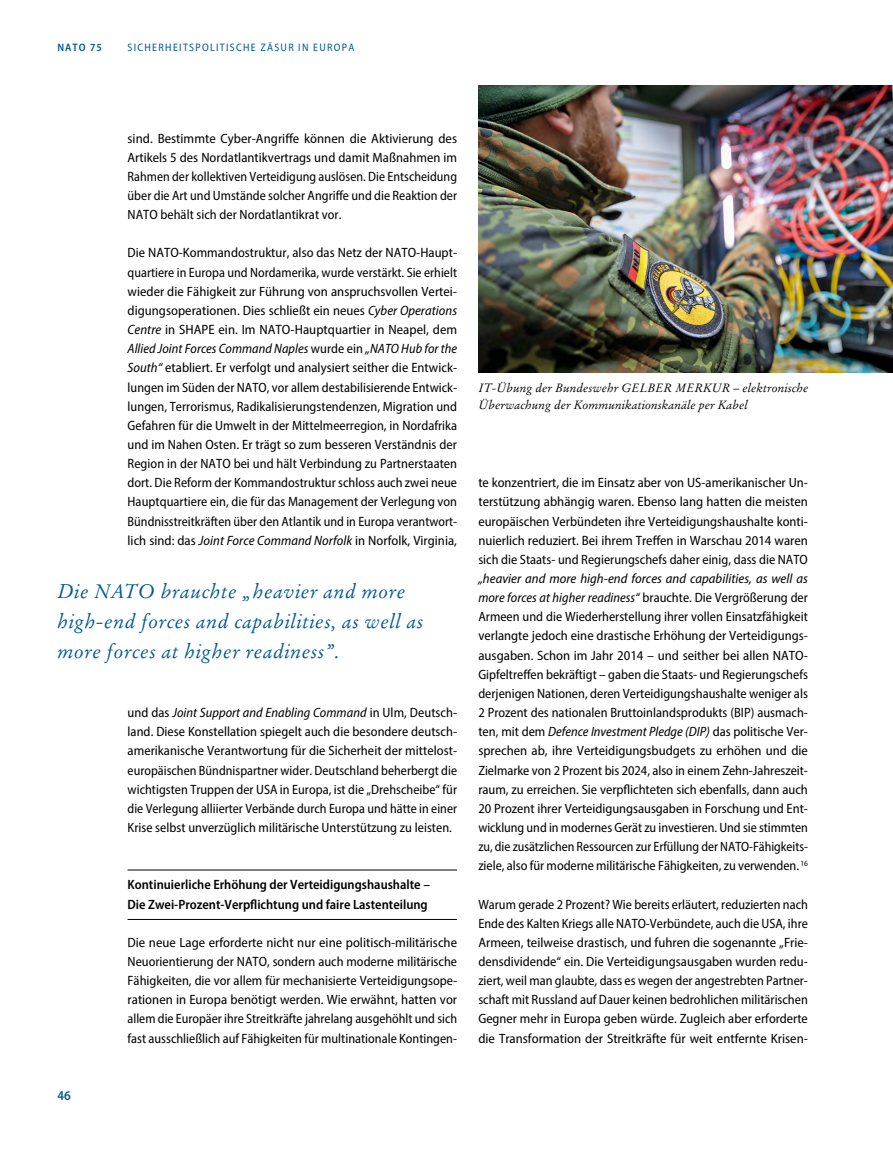
<style>
.page{position:relative;width:893px;height:1149px;background:#fff}
.page>*{position:absolute;margin:0;border:0;box-sizing:border-box;transform-origin:0 0}
.t1{font:italic 19.5px/30px "Stempel Garamond LT Std";letter-spacing:.025em;color:#005997}
.Fließtext{font:semi-condensed 13.5px/19.2px "Myriad Pro";color:#000;text-align:justify}
.Zwischentitel{font:600 semi-condensed 13.5px/19.2px "Myriad Pro";color:#000}
.t2{font:600 semi-condensed 13.5px "Myriad Pro";color:#005997}
.Bildtexte{font:italic 12px/17px "Stempel Garamond LT Std";color:#000}
.t3{font:semi-condensed 10.8px "Myriad Pro";letter-spacing:.12em;color:#005997}
.t4{font:600 semi-condensed 10.8px "Myriad Pro";letter-spacing:.1em;color:#005997}
.s1{font-style:italic}
</style>
<div class="page">
<hr style="left:128px;top:869px;width:329px;height:1px;background:#000">
<hr style="left:128px;top:918px;width:329px;height:1px;background:#000">
<img style="left:478px;top:85px;width:415px;height:287px">
<p class="t4" style="left:57px;top:40px;width:46px">NATO 75</p>
<p class="t3" style="left:128px;top:40px;width:228px">SICHERHEITSPOLITISCHE ZÄSUR IN EUROPA</p>
<p class="Fließtext" style="left:128px;top:128px;width:331px">sind. Bestimmte Cyber-Angriffe können die Aktivierung des Artikels 5 des Nordatlantikvertrags und damit Maßnahmen im Rahmen der kollektiven Verteidigung auslösen. Die Entscheidung über die Art und Umstände solcher Angriffe und die Reaktion der NATO behält sich der Nordatlantikrat vor.</p>
<p class="Fließtext" style="left:128px;top:243px;width:331px">Die NATO-Kommandostruktur, also das Netz der NATO-Haupt&shy;quartiere in Europa und Nordamerika, wurde verstärkt. Sie erhielt wieder die Fähigkeit zur Führung von anspruchsvollen Vertei&shy;digungsoperationen. Dies schließt ein neues <span class="s1">Cyber Operations Centre</span> in SHAPE ein. Im NATO-Hauptquartier in Neapel, dem <span class="s1">Allied Joint Forces Command Naples</span> wurde ein <span class="s1">„NATO Hub for the South“</span> etabliert. Er verfolgt und analysiert seither die Entwick&shy;lungen im Süden der NATO, vor allem destabilisierende Entwick&shy;lungen, Terrorismus, Radikalisierungstendenzen, Migration und Gefahren für die Umwelt in der Mittelmeerregion, in Nordafrika und im Nahen Osten. Er trägt so zum besseren Verständnis der Region in der NATO bei und hält Verbindung zu Partnerstaaten dort. Die Reform der Kommandostruktur schloss auch zwei neue Hauptquartiere ein, die für das Management der Verlegung von Bündnisstreitkräften über den Atlantik und in Europa verantwort&shy;lich sind: das <span class="s1">Joint Force Command Norfolk</span> in Norfolk, Virginia,</p>
<p class="t1" style="left:57px;top:576px;width:368px">Die NATO brauchte „heavier and more high-end forces and capabilities, as well as more forces at higher readiness”.</p>
<p class="Fließtext" style="left:128px;top:702px;width:331px">und das <span class="s1">Joint Support and Enabling Command</span> in Ulm, Deutsch&shy;land. Diese Konstellation spiegelt auch die besondere deutsch&shy;amerikanische Verantwortung für die Sicherheit der mittelost&shy;europäischen Bündnispartner wider. Deutschland beherbergt die wichtigsten Truppen der USA in Europa, ist die „Drehscheibe“ für die Verlegung alliierter Verbände durch Europa und hätte in einer Krise selbst unverzüglich militärische Unterstützung zu leisten.</p>
<p class="t2" style="left:57px;top:1086px;width:15px">46</p>
<p class="Zwischentitel" style="left:128px;top:874px;width:304px">Kontinuierliche Erhöhung der Verteidigungshaushalte –<br>Die Zwei-Prozent-Verpflichtung und faire Lastenteilung</p>
<p class="Fließtext" style="left:128px;top:932px;width:331px">Die neue Lage erforderte nicht nur eine politisch-militärische Neuorientierung der NATO, sondern auch moderne militärische Fähigkeiten, die vor allem für mechanisierte Verteidigungsope&shy;rationen in Europa benötigt werden. Wie erwähnt, hatten vor allem die Europäer ihre Streitkräfte jahrelang ausgehöhlt und sich fast ausschließlich auf Fähigkeiten für multinationale Kontingen-</p>
<p class="Bildtexte" style="left:478px;top:379px;width:332px">IT-Übung der Bundeswehr GELBER MERKUR – elektronische<br>Überwachung der Kommunikationskanäle per Kabel</p>
<p class="Fließtext" style="left:478px;top:473px;width:331px">te konzentriert, die im Einsatz aber von US-amerikanischer Un&shy;terstützung abhängig waren. Ebenso lang hatten die meisten europäischen Verbündeten ihre Verteidigungshaushalte konti&shy;nuierlich reduziert. Bei ihrem Treffen in Warschau 2014 waren sich die Staats- und Regierungschefs daher einig, dass die NATO <span class="s1">„heavier and more high-end forces and capabilities, as well as more forces at higher readiness“</span> brauchte. Die Vergrößerung der Armeen und die Wiederherstellung ihrer vollen Einsatzfähigkeit verlangte jedoch eine drastische Erhöhung der Verteidigungs&shy;ausgaben. Schon im Jahr 2014 – und seither bei allen NATO-Gipfeltreffen bekräftigt – gaben die Staats- und Regierungschefs derjenigen Nationen, deren Verteidigungshaushalte weniger als 2 Prozent des nationalen Bruttoinlandsprodukts (BIP) ausmach&shy;ten, mit dem <span class="s1">Defence Investment Pledge (DIP)</span> das politische Ver&shy;sprechen ab, ihre Verteidigungsbudgets zu erhöhen und die Zielmarke von 2 Prozent bis 2024, also in einem Zehn-Jahreszeit&shy;raum, zu erreichen. Sie verpflichteten sich ebenfalls, dann auch 20 Prozent ihrer Verteidigungsausgaben in Forschung und Ent&shy;wicklung und in modernes Gerät zu investieren. Und sie stimmten zu, die zusätzlichen Ressourcen zur Erfüllung der NATO-Fähigkeits&shy;ziele, also für moderne militärische Fähigkeiten, zu verwenden. <sup>16</sup></p>
<p class="Fließtext" style="left:478px;top:893px;width:331px">Warum gerade 2 Prozent? Wie bereits erläutert, reduzierten nach Ende des Kalten Kriegs alle NATO-Verbündete, auch die USA, ihre Armeen, teilweise drastisch, und fuhren die sogenannte „Frie&shy;densdividende“ ein. Die Verteidigungsausgaben wurden redu&shy;ziert, weil man glaubte, dass es wegen der angestrebten Partner&shy;schaft mit Russland auf Dauer keinen bedrohlichen militärischen Gegner mehr in Europa geben würde. Zugleich aber erforderte die Transformation der Streitkräfte für weit entfernte Krisen-</p>
</div>
